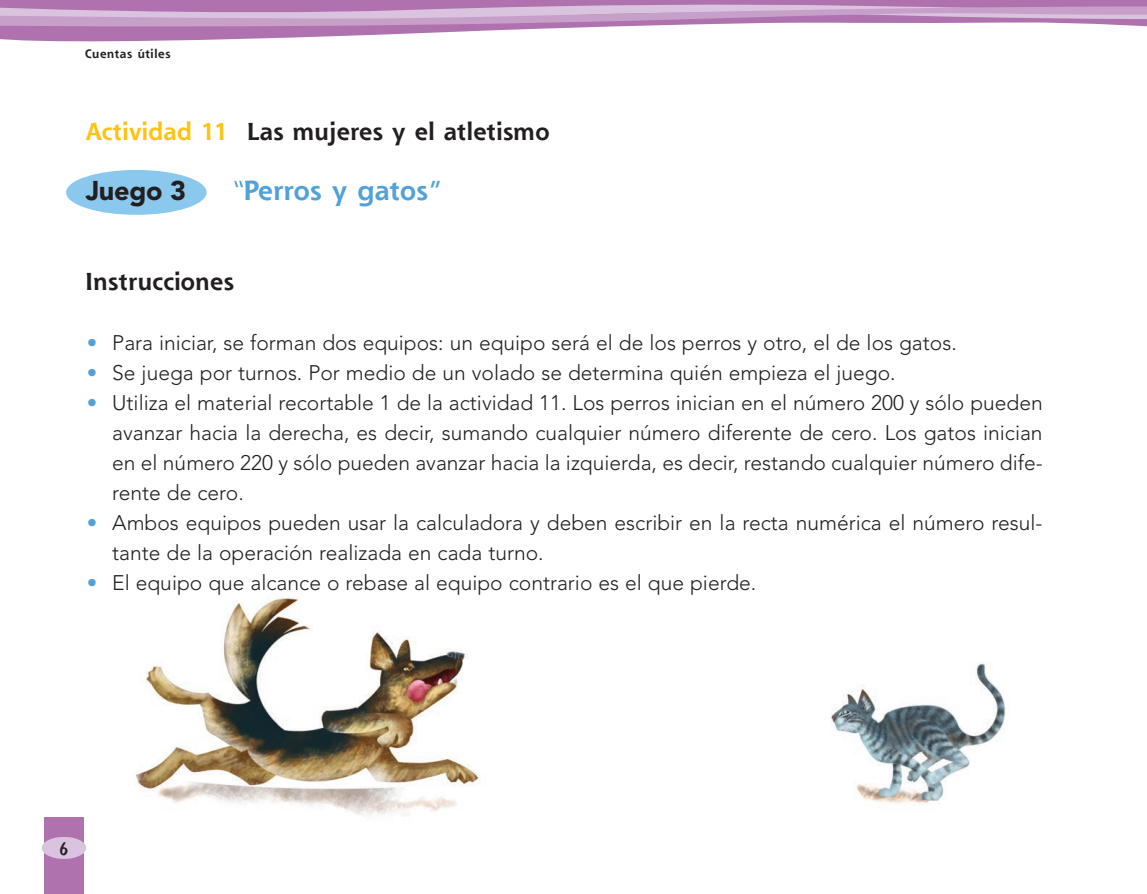
<style>
.page{position:relative;width:1147px;height:894px;background:#fff}
.page>*{position:absolute;margin:0;border:0;box-sizing:border-box;transform-origin:0 0}
.t1{font:700 27px "Shannon";letter-spacing:.015em;color:#52a2d9}
.t2{font:900 27px "Avenir LT Std";letter-spacing:-.01em;color:#231f20}
.t3{font:700 24px "Shannon";letter-spacing:.015em;color:#231f20}
.t4{font:300 21px/30px "Avenir LT Std";color:#231f20;text-align:justify}
.t5{font:19.5px "Dom Casual";color:#231f20}
.t6{font:700 12px "Shannon";letter-spacing:.05em;color:#231f20}
.s1{color:#fec210}
.s2{font-family:"Avenir LT Std";font-weight:500}
.s3{color:#52a2d9}
</style>
<div class="page">
<svg style="left:0;top:30px;width:500px;height:12px;fill:#af72af"></svg>
<div style="left:44px;top:817px;width:40px;height:76px;background:#af72af"></div>
<div style="left:42px;top:836px;width:44px;height:22px;background:#dac3de;border-radius:50%"></div>
<div style="left:66px;top:170px;width:140px;height:45px;background:#8bc8ed;border-radius:50%"></div>
<svg style="left:234px;top:181px;width:9px;height:6px"></svg>
<img style="left:135px;top:598px;width:345px;height:218px">
<img style="left:831px;top:662px;width:175px;height:142px">
<svg style="left:0;top:0;width:1147px;height:30px;background:#c69cc7"></svg>
<p class="t6" style="left:85px;top:46px;width:87px">Cuentas útiles</p>
<p class="t3" style="left:85px;top:116px;width:465px"><span class="s1">Actividad 11</span> Las mujeres y el atletismo</p>
<p class="t2" style="left:86px;top:174px;width:102px">Juego 3</p>
<p class="t1" style="left:243px;top:173px;width:201px">Perros y gatos<span class="s2">”</span></p>
<p class="t3" style="left:85px;top:266px;width:150px">Instrucciones</p>
<p class="t4" style="left:87px;top:328px;width:871px"><span class="s3">•</span> Para iniciar, se forman dos equipos: un equipo será el de los perros y otro, el de los gatos.</p>
<p class="t4" style="left:87px;top:358px;width:810px"><span class="s3">•</span> Se juega por turnos. Por medio de un volado se determina quién empieza el juego.</p>
<p class="t4" style="left:112px;top:388px;width:931px;text-indent:-25px"><span class="s3">•</span> Utiliza el material recortable 1 de la actividad 11. Los perros inician en el número 200 y sólo pueden avanzar hacia la derecha, es decir, sumando cualquier número diferente de cero. Los gatos inician en el número 220 y sólo pueden avanzar hacia la izquierda, es decir, restando cualquier número dife&shy;rente de cero.</p>
<p class="t4" style="left:112px;top:508px;width:931px;text-indent:-25px"><span class="s3">•</span> Ambos equipos pueden usar la calculadora y deben escribir en la recta numérica el número resul&shy;tante de la operación realizada en cada turno.</p>
<p class="t4" style="left:87px;top:568px;width:671px"><span class="s3">•</span> El equipo que alcance o rebase al equipo contrario es el que pierde.</p>
<p class="t5" style="left:59px;top:836px;width:11px">6</p>
</div>
